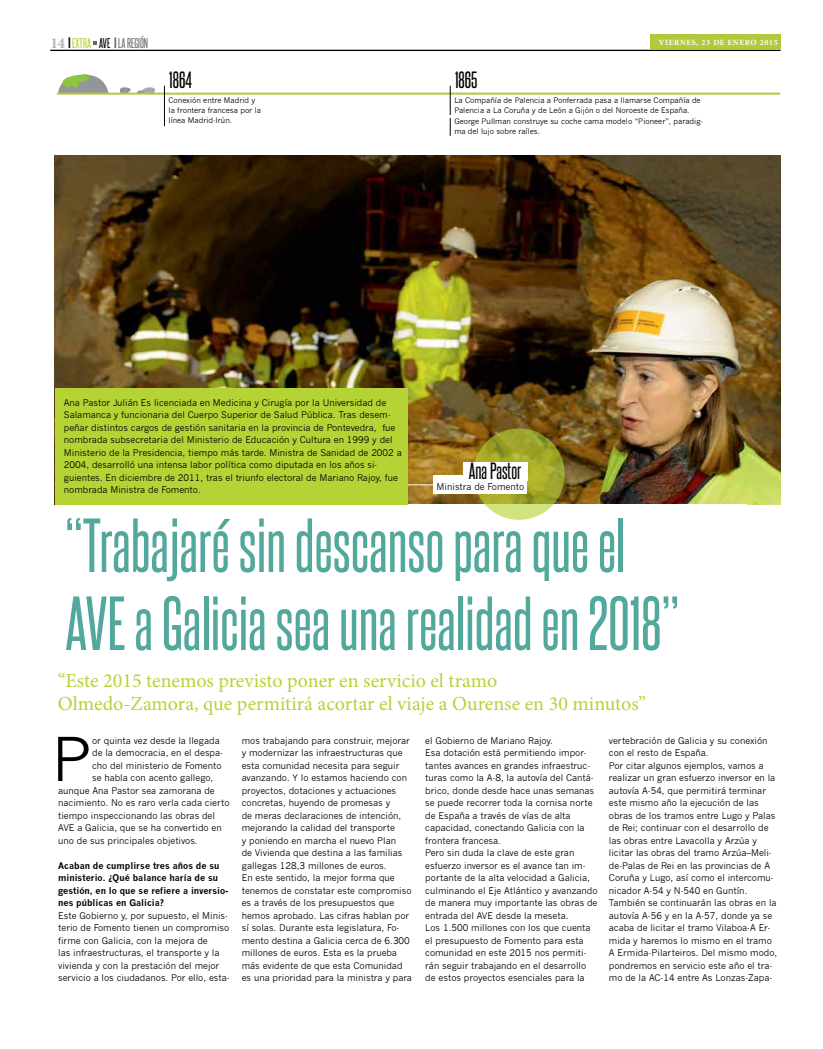
<style>
.page{position:relative;width:823px;height:1049px;background:#fff}
.page>*{position:absolute;margin:0;border:0;box-sizing:border-box;transform-origin:0 0}
.t1{font:65px/78px "Steelfish Rg";color:#52a89c}
.t2{font:59.7px "News Gothic";color:#000}
.t3{font:20px/23px "Minion Pro";color:#b5d334}
.t4{font:20px "Steelfish Rg";color:#000}
.t5{font:12px "Steelfish Rg";color:#6d6e71}
.t6{font:9px/12.5px "News Gothic";color:#000}
.t7{font:700 9px/12.5px "News Gothic";color:#000}
.t8{font:700 8px "Minion Pro";letter-spacing:.08em;color:#fff}
.t9{font:7.5px/10px "News Gothic";color:#000}
.s1{font-family:"Minion Pro";font-weight:700;font-size:15.3px;color:#b3b3b3}
.s2{color:#b5d334}
.s3{color:#000}
</style>
<div class="page">
<hr style="left:50px;top:50px;width:730px;height:1px;background:#000">
<svg style="left:93px;top:41px;width:4px;height:4px"></svg>
<div style="left:649px;top:34px;width:131px;height:16px;background:#b0ca3b"></div>
<svg style="left:117px;top:87px;width:42px;height:6px"></svg>
<svg style="left:57px;top:74px;width:51px;height:19px"></svg>
<hr style="left:57px;top:93px;width:722px;height:2px;background:#b0ca3b">
<hr style="left:164px;top:86px;width:1px;height:40px;background:#000">
<svg style="left:449px;top:86px;width:1px;height:50px"></svg>
<img style="left:55px;top:156px;width:725px;height:349px">
<svg style="left:473px;top:428px;width:91px;height:92px;background:#a7af38"></svg>
<hr style="left:382px;top:484px;width:51px;height:1px;background:#fff">
<div style="left:433px;top:475px;width:94px;height:19px;background:#fff"></div>
<div style="left:463px;top:462px;width:64px;height:19px;background:#fff"></div>
<div style="left:55px;top:388px;width:352px;height:117px;background:#b5d334"></div>
<h3 class="t5" style="left:50px;top:35px;width:99px"><span class="s1">14</span> <span class="s2">EXTRA</span> <span class="s3">AVE</span> LA REGIÓN</h3>
<p class="t8" style="left:658px;top:37px;width:120px">VIERNES, 23 DE ENERO 2015</p>
<h3 class="t4" style="left:169px;top:67px;width:24px">1864</h3>
<h3 class="t4" style="left:455px;top:67px;width:24px">1865</h3>
<p class="t9" style="left:168px;top:95px;width:94px">Conexión entre Madrid y la frontera francesa por la línea Madrid-Irún.</p>
<p class="t9" style="left:454px;top:95px;width:248px">La Compañía de Palencia a Ponferrada pasa a llamarse Compañía de<br>Palencia a La Coruña y de León a Gijón o del Noroeste de España.</p>
<p class="t9" style="left:454px;top:116px;width:250px">George Pullman construye su coche cama modelo “Pioneer”, paradig&shy;ma del lujo sobre raíles.</p>
<p class="t6" style="left:64px;top:396px;width:339px">Ana Pastor Julián Es licenciada en Medicina y Cirugía por la Universidad de Salamanca y funcionaria del Cuerpo Superior de Salud Pública. Tras desem&shy;peñar distintos cargos de gestión sanitaria en la provincia de Pontevedra, fue nombrada subsecretaria del Ministerio de Educación y Cultura en 1999 y del Ministerio de la Presidencia, tiempo más tarde. Ministra de Sanidad de 2002 a 2004, desarrolló una intensa labor política como diputada en los años si&shy;guientes. En diciembre de 2011, tras el triunfo electoral de Mariano Rajoy, fue nombrada Ministra de Fomento.</p>
<h3 class="t4" style="left:468px;top:459px;width:54px">Ana Pastor</h3>
<p class="t6" style="left:436px;top:481px;width:89px">Ministra de Fomento</p>
<h1 class="t1" style="left:65px;top:505px;width:615px">“Trabajaré sin descanso para que el<br>AVE a Galicia sea una realidad en 2018”</h1>
<h3 class="t3" style="left:58px;top:669px;width:589px">“Este 2015 tenemos previsto poner en servicio el tramo<br>Olmedo-Zamora, que permitirá acortar el viaje a Ourense en 30 minutos”</h3>
<h2 class="t2" style="left:52px;top:725px;width:42px">P</h2>
<p class="t6" style="left:92px;top:734px;width:129px">or quinta vez desde la llegada</p>
<p class="t6" style="left:241px;top:734px;width:172px">mos trabajando para construir, mejorar y modernizar las infraestructuras que esta comunidad necesita para seguir avanzando. Y lo estamos haciendo con proyectos, dotaciones y actuaciones concretas, huyendo de promesas y<br>de meras declaraciones de intención, mejorando la calidad del transporte<br>y poniendo en marcha el nuevo Plan<br>de Vivienda que destina a las familias gallegas 128,3 millones de euros.<br>En este sentido, la mejor forma que tenemos de constatar este compromiso es a través de los presupuestos que hemos aprobado. Las cifras hablan por sí solas. Durante esta legislatura, Fo&shy;mento destina a Galicia cerca de 6.300 millones de euros. Esta es la prueba más evidente de que esta Comunidad es una prioridad para la ministra y para</p>
<p class="t6" style="left:425px;top:734px;width:174px">el Gobierno de Mariano Rajoy.<br>Esa dotación está permitiendo impor&shy;tantes avances en grandes infraestruc&shy;turas como la A-8, la autovía del Cantá&shy;brico, donde desde hace unas semanas se puede recorrer toda la cornisa norte de España a través de vías de alta capacidad, conectando Galicia con la frontera francesa.<br>Pero sin duda la clave de este gran esfuerzo inversor es el avance tan im&shy;portante de la alta velocidad a Galicia, culminando el Eje Atlántico y avanzando de manera muy importante las obras de entrada del AVE desde la meseta.<br>Los 1.500 millones con los que cuenta el presupuesto de Fomento para esta comunidad en este 2015 nos permiti&shy;rán seguir trabajando en el desarrollo de estos proyectos esenciales para la</p>
<p class="t6" style="left:608px;top:734px;width:170px">vertebración de Galicia y su conexión con el resto de España.<br>Por citar algunos ejemplos, vamos a realizar un gran esfuerzo inversor en la autovía A-54, que permitirá terminar este mismo año la ejecución de las obras de los tramos entre Lugo y Palas de Rei; continuar con el desarrollo de las obras entre Lavacolla y Arzúa y licitar las obras del tramo Arzúa–Meli&shy;de-Palas de Rei en las provincias de A Coruña y Lugo, así como el intercomu&shy;nicador A-54 y N-540 en Guntín.<br>También se continuarán las obras en la autovía A-56 y en la A-57, donde ya se acaba de licitar el tramo Vilaboa-A Er&shy;mida y haremos lo mismo en el tramo A Ermida-Pilarteiros. Del mismo modo, pondremos en servicio este año el tra&shy;mo de la AC-14 entre As Lonzas-Zapa-</p>
<p class="t6" style="left:92px;top:746px;width:132px">de la democracia, en el despa-</p>
<p class="t6" style="left:92px;top:759px;width:131px">cho del ministerio de Fomento</p>
<p class="t6" style="left:92px;top:771px;width:123px">se habla con acento gallego,</p>
<p class="t6" style="left:58px;top:784px;width:158px">aunque Ana Pastor sea zamorana de</p>
<p class="t6" style="left:58px;top:796px;width:173px">nacimiento. No es raro verla cada cierto</p>
<p class="t6" style="left:58px;top:809px;width:158px">tiempo inspeccionando las obras del</p>
<p class="t6" style="left:58px;top:821px;width:165px">AVE a Galicia, que se ha convertido en</p>
<p class="t6" style="left:58px;top:834px;width:141px">uno de sus principales objetivos.</p>
<p class="t7" style="left:58px;top:859px;width:172px">Acaban de cumplirse tres años de su ministerio. ¿Qué balance haría de su gestión, en lo que se refiere a inversio&shy;nes públicas en Galicia?</p>
<p class="t6" style="left:58px;top:909px;width:173px">Este Gobierno y, por supuesto, el Minis&shy;terio de Fomento tienen un compromiso firme con Galicia, con la mejora de<br>las infraestructuras, el transporte y la vivienda y con la prestación del mejor servicio a los ciudadanos. Por ello, esta-</p>
</div>
